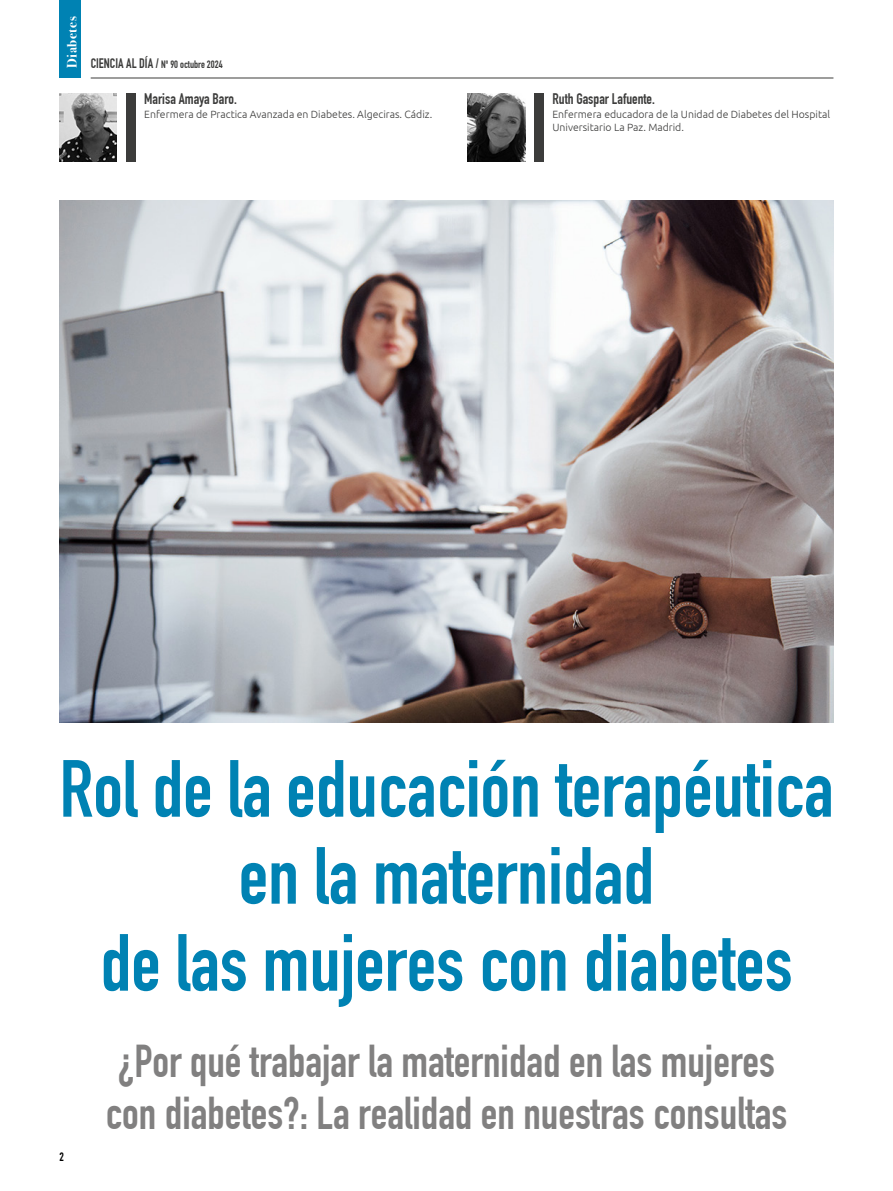
<style>
.page{position:relative;width:893px;height:1191px;background:#fff}
.page>*{position:absolute;margin:0;border:0;box-sizing:border-box;transform-origin:0 0}
.t1{font:79.5px/87px "DIN Engschrift Std";color:#0082b3;text-align:center}
.t2{font:45px/52.5px "DIN Engschrift Std";color:#818080}
.t3{font:15px "DIN Engschrift Std";color:#3c3c3b}
.t4{font:700 13.5px "Bodoni Svty Two ITCTT";letter-spacing:.04em;color:#fff}
.t5{font:12px "DIN Engschrift Std";color:#000}
.t6{font:300 10.5px/13.5px "Ubuntu";color:#3c3c3b}
.t7{font:10.5px "DIN Engschrift Std";color:#3c3c3b}
.s1{font-size:13.5px}
</style>
<div class="page">
<hr style="left:91px;top:78px;width:742px;height:1px;background:#3c3c3b">
<div style="left:60px;top:0;width:21px;height:78px;background:#0082b3"></div>
<img style="left:60px;top:94px;width:57px;height:68px">
<div style="left:126px;top:94px;width:9px;height:68px;background:#3c3c3b"></div>
<img style="left:468px;top:94px;width:57px;height:68px">
<div style="left:534px;top:94px;width:9px;height:68px;background:#3c3c3b"></div>
<img style="left:60px;top:200px;width:773px;height:523px">
<p class="t4" style="left:61px;top:68px;width:53px;rotate:-90deg">Diabetes</p>
<p class="t7" style="left:91px;top:58px;width:133px"><span class="s1">CIENCIA AL DÍA /</span> Nº 90 octubre 2024</p>
<h3 class="t3" style="left:144px;top:90px;width:94px">Marisa Amaya Baro.</h3>
<p class="t6" style="left:144px;top:107px;width:290px">Enfermera de Practica Avanzada en Diabetes. Algeciras. Cádiz.</p>
<h3 class="t3" style="left:552px;top:90px;width:104px">Ruth Gaspar Lafuente.</h3>
<p class="t6" style="left:552px;top:107px;width:279px">Enfermera educadora de la Unidad de Diabetes del Hospital<br>Universitario La Paz. Madrid.</p>
<h1 class="t1" style="left:60px;top:746px;width:775px">Rol de la educación terapéutica en la maternidad<br>de las mujeres con diabetes</h1>
<h2 class="t2" style="left:106px;top:1035px;width:683px">¿Por qué trabajar la maternidad en las mujeres con diabetes?: La realidad en nuestras consultas</h2>
<p class="t5" style="left:60px;top:1149px;width:6px">2</p>
</div>
